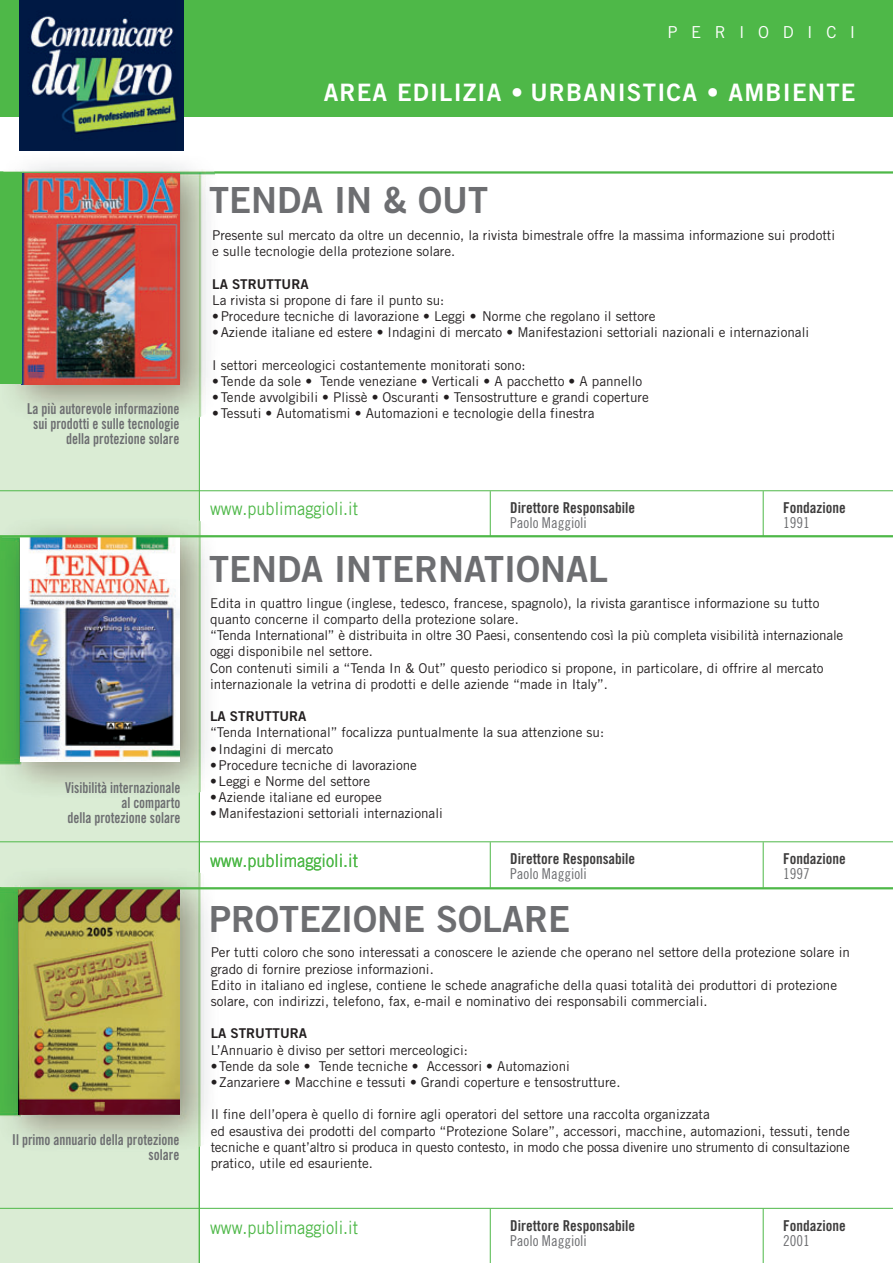
<style>
.page{position:relative;width:893px;height:1263px;background:#fff}
.page>*{position:absolute;margin:0;border:0;box-sizing:border-box;transform-origin:0 0}
.t1{font:36px "Trade Gothic Bold Two";color:#6d6e71}
.t2{font:24px "Trade Gothic Bold Two";letter-spacing:.05em;color:#fff}
.t3{font:18px "Trade Gothic";color:#4eb848;scale:.9 1}
.t4{font:16.5px "Trade Gothic";letter-spacing:.82em;color:#fff}
.t5{font:15px/15px "Trade Gothic Bold Cond Twenty";color:#6d6e71;text-align:right;scale:.9 1}
.t6{font:15px "Trade Gothic Bold Cond Twenty";color:#3d3c3c}
.t7{font:15px "Trade Gothic Cond Eighteen";color:#6d6e71}
.t8{font:13.5px/16.2px "Trade Gothic";color:#231f20}
.t9{font:13.5px "Trade Gothic Bold Two";color:#231f20}
</style>
<div class="page">
<div style="left:0;top:173px;width:200px;height:1090px;background:#daecd4"></div>
<hr style="left:763px;top:491px;width:1px;height:46px;background:#4eb848">
<hr style="left:0;top:841px;width:893px;height:1px;background:#4eb848">
<hr style="left:763px;top:842px;width:1px;height:46px;background:#4eb848">
<hr style="left:0;top:1208px;width:893px;height:1px;background:#4eb848">
<hr style="left:763px;top:1209px;width:1px;height:54px;background:#4eb848">
<hr style="left:490px;top:491px;width:1px;height:46px;background:#4eb848">
<hr style="left:490px;top:842px;width:1px;height:46px;background:#4eb848">
<hr style="left:490px;top:1209px;width:1px;height:54px;background:#4eb848">
<hr style="left:0;top:171px;width:893px;height:3px;background:#4eb848">
<div style="left:0;top:0;width:893px;height:117px;background:#4eb848"></div>
<hr style="left:199px;top:173px;width:1px;height:1090px;background:#4eb848">
<img style="left:0;top:516px;width:218px;height:282px">
<img style="left:20px;top:537px;width:160px;height:225px">
<img style="left:0;top:163px;width:219px;height:259px">
<img style="left:21px;top:173px;width:158px;height:212px">
<div style="left:0;top:173px;width:22px;height:211px;background:#4eb848"></div>
<img style="left:0;top:868px;width:219px;height:284px">
<img style="left:19px;top:889px;width:161px;height:226px">
<hr style="left:0;top:887px;width:893px;height:2px;background:#4eb848">
<img style="left:20px;top:0;width:164px;height:150px">
<hr style="left:0;top:535px;width:893px;height:2px;background:#4eb848">
<hr style="left:0;top:490px;width:893px;height:1px;background:#4eb848">
<p class="t4" style="left:668px;top:26px;width:189px">PERIODICI</p>
<h2 class="t2" style="left:324px;top:83px;width:533px">AREA EDILIZIA • URBANISTICA • AMBIENTE</h2>
<p class="t5" style="left:27px;top:403px;width:171px">La più autorevole informazione sui prodotti e sulle tecnologie della protezione solare</p>
<p class="t5" style="left:65px;top:781px;width:130px">Visibilità internazionale al comparto<br>della protezione solare</p>
<p class="t5" style="left:12px;top:1133px;width:187px">Il primo annuario della protezione solare</p>
<h1 class="t1" style="left:209px;top:187px;width:280px">TENDA IN &amp; OUT</h1>
<p class="t8" style="left:212px;top:228px;width:624px">Presente sul mercato da oltre un decennio, la rivista bimestrale offre la massima informazione sui prodotti e sulle tecnologie della protezione solare.</p>
<p class="t9" style="left:212px;top:279px;width:98px">LA STRUTTURA</p>
<p class="t8" style="left:212px;top:293px;width:234px">La rivista si propone di fare il punto su:</p>
<p class="t8" style="left:212px;top:309px;width:445px">•Procedure tecniche di lavorazione • Leggi • Norme che regolano il settore</p>
<p class="t8" style="left:212px;top:326px;width:598px">•Aziende italiane ed estere • Indagini di mercato • Manifestazioni settoriali nazionali e internazionali</p>
<p class="t8" style="left:212px;top:358px;width:315px">I settori merceologici costantemente monitorati sono:</p>
<p class="t8" style="left:212px;top:374px;width:431px">•Tende da sole • Tende veneziane • Verticali • A pacchetto • A pannello</p>
<p class="t8" style="left:212px;top:390px;width:438px">•Tende avvolgibili • Plissè • Oscuranti • Tensostrutture e grandi coperture</p>
<p class="t8" style="left:212px;top:407px;width:384px">•Tessuti • Automatismi • Automazioni e tecnologie della finestra</p>
<h3 class="t3" style="left:210px;top:502px;width:166px">www.publimaggioli.it</h3>
<p class="t6" style="left:510px;top:502px;width:126px">Direttore Responsabile</p>
<p class="t7" style="left:510px;top:517px;width:78px">Paolo Maggioli</p>
<p class="t6" style="left:783px;top:502px;width:64px">Fondazione</p>
<p class="t7" style="left:783px;top:517px;width:28px">1991</p>
<h1 class="t1" style="left:209px;top:556px;width:401px">TENDA INTERNATIONAL</h1>
<p class="t8" style="left:210px;top:596px;width:635px">Edita in quattro lingue (inglese, tedesco, francese, spagnolo), la rivista garantisce informazione su tutto quanto concerne il comparto della protezione solare.<br>“Tenda International” è distribuita in oltre 30 Paesi, consentendo così la più completa visibilità internazionale oggi disponibile nel settore.<br>Con contenuti simili a “Tenda In &amp; Out” questo periodico si propone, in particolare, di offrire al mercato internazionale la vetrina di prodotti e delle aziende “made in Italy”.</p>
<p class="t9" style="left:210px;top:711px;width:98px">LA STRUTTURA</p>
<p class="t8" style="left:210px;top:726px;width:396px">“Tenda International” focalizza puntualmente la sua attenzione su:</p>
<p class="t8" style="left:210px;top:742px;width:125px">•Indagini di mercato</p>
<p class="t8" style="left:210px;top:758px;width:208px">•Procedure tecniche di lavorazione</p>
<p class="t8" style="left:210px;top:774px;width:161px">•Leggi e Norme del settore</p>
<p class="t8" style="left:210px;top:790px;width:173px">•Aziende italiane ed europee</p>
<p class="t8" style="left:210px;top:807px;width:234px">•Manifestazioni settoriali internazionali</p>
<h3 class="t3" style="left:210px;top:853px;width:166px">www.publimaggioli.it</h3>
<p class="t6" style="left:510px;top:853px;width:126px">Direttore Responsabile</p>
<p class="t7" style="left:510px;top:868px;width:78px">Paolo Maggioli</p>
<p class="t6" style="left:783px;top:853px;width:64px">Fondazione</p>
<p class="t7" style="left:783px;top:868px;width:28px">1997</p>
<h1 class="t1" style="left:209px;top:906px;width:363px">PROTEZIONE SOLARE</h1>
<p class="t8" style="left:211px;top:946px;width:641px">Per tutti coloro che sono interessati a conoscere le aziende che operano nel settore della protezione solare in grado di fornire preziose informazioni.<br>Edito in italiano ed inglese, contiene le schede anagrafiche della quasi totalità dei produttori di protezione solare, con indirizzi, telefono, fax, e-mail e nominativo dei responsabili commerciali.</p>
<p class="t9" style="left:211px;top:1029px;width:98px">LA STRUTTURA</p>
<p class="t8" style="left:211px;top:1043px;width:259px">L’Annuario è diviso per settori merceologici:</p>
<p class="t8" style="left:211px;top:1059px;width:361px">•Tende da sole • Tende tecniche • Accessori • Automazioni</p>
<p class="t8" style="left:211px;top:1075px;width:411px">•Zanzariere • Macchine e tessuti • Grandi coperture e tensostrutture.</p>
<p class="t8" style="left:211px;top:1108px;width:641px">Il fine dell’opera è quello di fornire agli operatori del settore una raccolta organizzata<br>ed esaustiva dei prodotti del comparto “Protezione Solare”, accessori, macchine, automazioni, tessuti, tende tecniche e quant’altro si produca in questo contesto, in modo che possa divenire uno strumento di consultazione pratico, utile ed esauriente.</p>
<h3 class="t3" style="left:210px;top:1221px;width:166px">www.publimaggioli.it</h3>
<p class="t6" style="left:510px;top:1220px;width:126px">Direttore Responsabile</p>
<p class="t7" style="left:510px;top:1235px;width:78px">Paolo Maggioli</p>
<p class="t6" style="left:783px;top:1220px;width:64px">Fondazione</p>
<p class="t7" style="left:783px;top:1235px;width:28px">2001</p>
</div>
